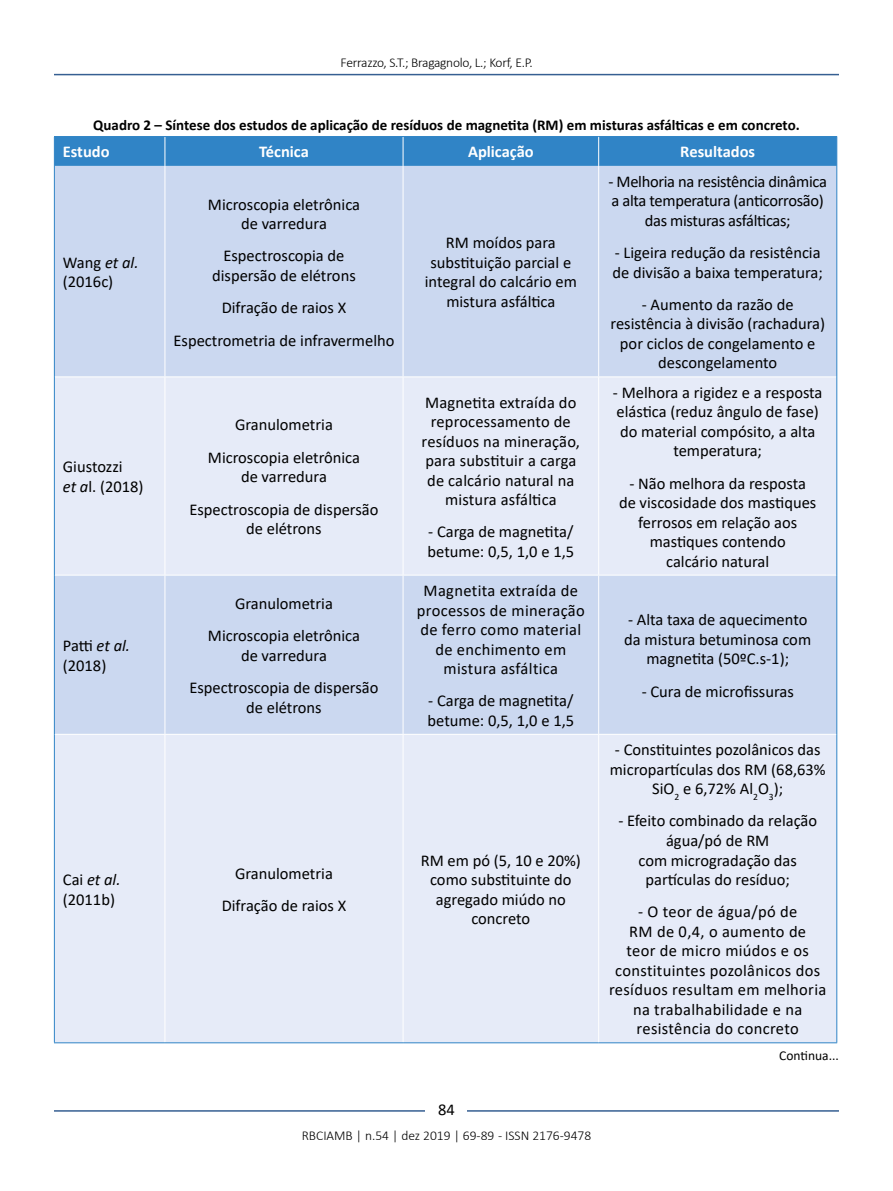
<style>
.page{position:relative;width:893px;height:1191px;background:#fff}
.page>*{position:absolute;margin:0;border:0;box-sizing:border-box;transform-origin:0 0}
.t1{font:16.5px/19.5px "Calibri";color:#000;text-align:center}
.t2{font:16.5px/19.5px "Calibri";letter-spacing:.02em;color:#000;text-align:center}
.t3{font:16.5px/19.5px "Calibri";letter-spacing:-.02em;color:#000;text-align:center}
.t4{font:700 16.5px "Calibri";color:#fff}
.t5{font:700 15px "Calibri";color:#000}
.t6{font:300 13.5px "Calibri";color:#000}
.t7{font:300 13.5px "Calibri";letter-spacing:-.02em;color:#000}
.t8{font:13.5px "Calibri";color:#000}
.s1{font-style:italic}
</style>
<div class="page">
<hr style="left:54px;top:74px;width:785px;height:1px;background:#365f92">
<hr style="left:54px;top:1110px;width:785px;height:1px;background:#365f92">
<div style="left:426px;top:1096px;width:41px;height:26px;background:#fff"></div>
<div style="left:55px;top:166px;width:781px;height:210px;background:#cbd8f0"></div>
<svg style="left:55px;top:377px;width:781px;height:665px;background:#dfe6f6"></svg>
<hr style="left:165px;top:166px;width:1px;height:210px;background:#fff">
<hr style="left:403px;top:166px;width:1px;height:210px;background:#fff">
<hr style="left:598px;top:166px;width:1px;height:210px;background:#fff">
<hr style="left:165px;top:377px;width:1px;height:198px;background:#fff">
<hr style="left:403px;top:377px;width:1px;height:198px;background:#fff">
<hr style="left:598px;top:377px;width:1px;height:198px;background:#fff">
<hr style="left:55px;top:575px;width:110px;height:1px;background:#fff">
<hr style="left:165px;top:575px;width:238px;height:1px;background:#fff">
<hr style="left:165px;top:575px;width:1px;height:159px;background:#fff">
<hr style="left:403px;top:575px;width:196px;height:1px;background:#fff">
<hr style="left:403px;top:575px;width:1px;height:159px;background:#fff">
<hr style="left:599px;top:575px;width:237px;height:1px;background:#fff">
<hr style="left:598px;top:575px;width:1px;height:159px;background:#fff">
<hr style="left:55px;top:734px;width:110px;height:1px;background:#fff">
<hr style="left:165px;top:734px;width:238px;height:1px;background:#fff">
<hr style="left:165px;top:734px;width:1px;height:308px;background:#fff">
<hr style="left:403px;top:734px;width:196px;height:1px;background:#fff">
<hr style="left:403px;top:734px;width:1px;height:308px;background:#fff">
<hr style="left:599px;top:734px;width:237px;height:1px;background:#fff">
<hr style="left:598px;top:734px;width:1px;height:308px;background:#fff">
<hr style="left:54px;top:166px;width:1px;height:211px;background:#3084c6">
<hr style="left:836px;top:166px;width:1px;height:211px;background:#3084c6">
<hr style="left:54px;top:377px;width:1px;height:198px;background:#3084c6">
<hr style="left:836px;top:377px;width:1px;height:198px;background:#3084c6">
<hr style="left:54px;top:575px;width:1px;height:159px;background:#3084c6">
<hr style="left:836px;top:575px;width:1px;height:159px;background:#3084c6">
<hr style="left:54px;top:734px;width:1px;height:308px;background:#3084c6">
<hr style="left:836px;top:734px;width:1px;height:308px;background:#3084c6">
<div style="left:54px;top:136px;width:783px;height:30px;background:#3084c6"></div>
<hr style="left:54px;top:1042px;width:111px;height:1px;background:#3084c6">
<hr style="left:165px;top:1042px;width:238px;height:1px;background:#3084c6">
<hr style="left:403px;top:1042px;width:196px;height:1px;background:#3084c6">
<hr style="left:599px;top:1042px;width:238px;height:1px;background:#3084c6">
<p class="t7" style="left:341px;top:54px;width:194px">Ferrazzo, S.T.; Bragagnolo, L.; Korf, E.P.</p>
<p class="t5" style="left:93px;top:114px;width:708px">Quadro 2 – Síntese dos estudos de aplicação de resíduos de magnetita (RM) em misturas asfálticas e em concreto.</p>
<p class="t4" style="left:63px;top:140px;width:48px">Estudo</p>
<p class="t4" style="left:259px;top:140px;width:51px">Técnica</p>
<p class="t4" style="left:468px;top:140px;width:67px">Aplicação</p>
<p class="t4" style="left:680px;top:140px;width:76px">Resultados</p>
<p class="t1" style="left:63px;top:252px;width:77px;text-align:left">Wang <span class="s1">et al. </span>(2016c)</p>
<p class="t1" style="left:63px;top:457px;width:82px;text-align:left">Giustozzi<br><span class="s1">et a</span>l. (2018)</p>
<p class="t1" style="left:63px;top:635px;width:69px;text-align:left">Patti <span class="s1">et al. </span>(2018)</p>
<p class="t1" style="left:208px;top:194px;width:154px">Microscopia eletrônica de varredura</p>
<p class="t1" style="left:212px;top:246px;width:145px">Espectroscopia de dispersão de elétrons</p>
<p class="t1" style="left:174px;top:291px;width:222px;line-height:32.2px">Difração de raios X<br>Espectrometria de infravermelho</p>
<p class="t1" style="left:208px;top:408px;width:154px;line-height:32.2px">Granulometria<br>Microscopia eletrônica</p>
<p class="t1" style="left:189px;top:460px;width:191px;line-height:32.2px">de varredura<br>Espectroscopia de dispersão</p>
<p class="t1" style="left:246px;top:518px;width:77px">de elétrons</p>
<p class="t1" style="left:208px;top:587px;width:154px;line-height:32.2px">Granulometria<br>Microscopia eletrônica</p>
<p class="t1" style="left:189px;top:639px;width:191px;line-height:32.2px">de varredura<br>Espectroscopia de dispersão</p>
<p class="t1" style="left:246px;top:697px;width:77px">de elétrons</p>
<p class="t1" style="left:425px;top:233px;width:154px">RM moídos para substituição parcial e integral do calcário em mistura asfáltica</p>
<p class="t1" style="left:422px;top:392px;width:160px">Magnetita extraída do reprocessamento de resíduos na mineração, para substituir a carga de calcário natural na mistura asfáltica</p>
<p class="t1" style="left:428px;top:522px;width:148px;text-align:left">- Carga de magnetita/ betume: 0,5, 1,0 e 1,5</p>
<p class="t2" style="left:417px;top:580px;width:169px">Magnetita extraída de processos de mineração de ferro como material de enchimento em mistura asfáltica</p>
<p class="t1" style="left:428px;top:690px;width:148px;text-align:left">- Carga de magnetita/ betume: 0,5, 1,0 e 1,5</p>
<p class="t1" style="left:63px;top:869px;width:59px;text-align:left">Cai <span class="s1">et al. </span>(2011b)</p>
<p class="t1" style="left:222px;top:856px;width:126px;line-height:32.2px">Granulometria<br>Difração de raios X</p>
<p class="t1" style="left:421px;top:850px;width:162px">RM em pó (5, 10 e 20%) como substituinte do agregado miúdo no concreto</p>
<p class="t1" style="left:438px;top:1099px;width:18px">84</p>
<p class="t6" style="left:302px;top:1126px;width:291px">RBCIAMB | n.54 | dez 2019 | 69-89 - ISSN 2176-9478</p>
<p class="t3" style="left:608px;top:171px;width:220px">- Melhoria na resistência dinâmica a alta temperatura (anticorrosão) das misturas asfálticas;</p>
<p class="t1" style="left:613px;top:242px;width:212px;text-align:left">- Ligeira redução da resistência de divisão a baixa temperatura;</p>
<p class="t1" style="left:610px;top:294px;width:216px">- Aumento da razão de resistência à divisão (rachadura) por ciclos de congelamento e descongelamento</p>
<p class="t1" style="left:613px;top:382px;width:211px">- Melhora a rigidez e a resposta elástica (reduz ângulo de fase) do material compósito, a alta temperatura;</p>
<p class="t1" style="left:619px;top:473px;width:199px">- Não melhora da resposta de viscosidade dos mastiques ferrosos em relação aos mastiques contendo<br>calcário natural</p>
<p class="t1" style="left:624px;top:609px;width:188px">- Alta taxa de aquecimento da mistura betuminosa com magnetita (50ºC.s-1);</p>
<p class="t1" style="left:642px;top:681px;width:154px">- Cura de microfissuras</p>
<p class="t1" style="left:610px;top:739px;width:217px">- Constituintes pozolânicos das micropartículas dos RM (68,63%<br>SiO<sub>2</sub> e 6,72% Al<sub>2</sub>O<sub>3</sub>);</p>
<p class="t1" style="left:618px;top:811px;width:200px">- Efeito combinado da relação água/pó de RM<br>com microgradação das partículas do resíduo;</p>
<p class="t2" style="left:609px;top:901px;width:219px">- O teor de água/pó de<br>RM de 0,4, o aumento de<br>teor de micro miúdos e os constituintes pozolânicos dos resíduos resultam em melhoria na trabalhabilidade e na resistência do concreto</p>
<p class="t8" style="left:779px;top:1045px;width:61px">Continua...</p>
</div>
